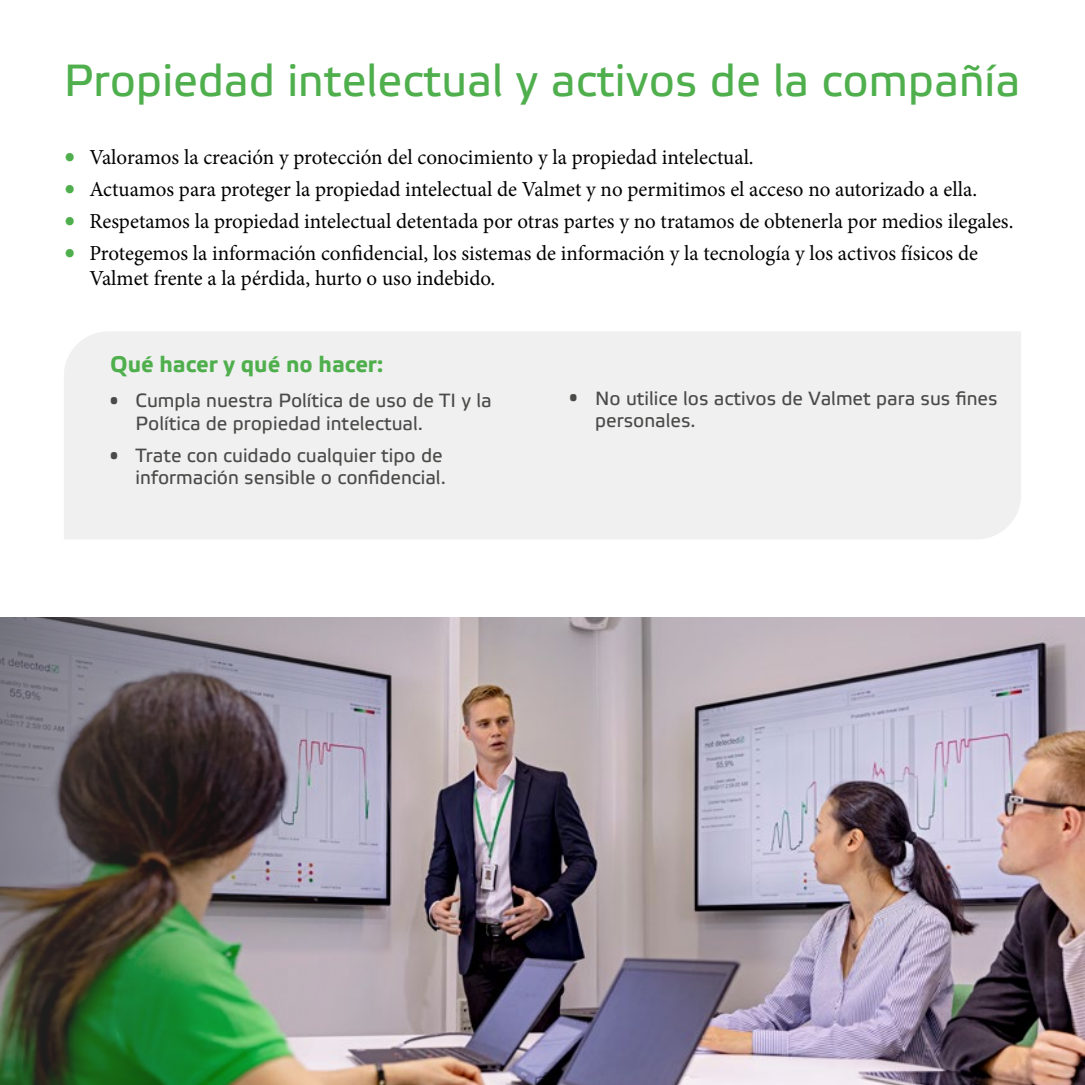
<style>
.page{position:relative;width:1085px;height:1085px;background:#fff}
.page>*{position:absolute;margin:0;border:0;box-sizing:border-box;transform-origin:0 0}
.t1{font:45px "Etelka Text";color:#4faf4d}
.t2{font:700 22.5px "Etelka Text";color:#4faf4d}
.t3{font:21.38px/25.7px "Minion Pro";color:#000}
.t4{font:19.12px/22.5px "Etelka Text";color:#4a4a49}
.s1{font-size:31.5px;color:#4faf4d}
.s2{font-size:13.5px}
</style>
<div class="page">
<img style="left:0;top:617px;width:1084px;height:467px">
<div style="left:64px;top:332px;width:956px;height:207px;background:#f0f0f0"></div>
<h1 class="t1" style="left:64px;top:53px;width:957px">Propiedad intelectual y activos de la compañía</h1>
<p class="t3" style="left:64px;top:144px;width:691px"><span class="s1">•</span> Valoramos la creación y protección del conocimiento y la propiedad intelectual.</p>
<p class="t3" style="left:64px;top:176px;width:914px"><span class="s1">•</span> Actuamos para proteger la propiedad intelectual de Valmet y no permitimos el acceso no autorizado a ella.</p>
<p class="t3" style="left:64px;top:208px;width:950px"><span class="s1">•</span> Respetamos la propiedad intelectual detentada por otras partes y no tratamos de obtenerla por medios ilegales.</p>
<p class="t3" style="left:89px;top:240px;width:890px;text-indent:-26px"><span class="s1">•</span> Protegemos la información confidencial, los sistemas de información y la tecnología y los activos físicos de<br>Valmet frente a la pérdida, hurto o uso indebido.</p>
<p class="t2" style="left:110px;top:350px;width:275px">Qué hacer y qué no hacer:</p>
<p class="t4" style="left:136px;top:390px;width:357px;text-indent:-26px"><span class="s2">•</span> Cumpla nuestra Política de uso de TI y la<br>Política de propiedad intelectual.</p>
<p class="t4" style="left:110px;top:444px;width:337px;text-align:right"><span class="s2">•</span> Trate con cuidado cualquier tipo de información sensible o confidencial.</p>
<p class="t4" style="left:595px;top:387px;width:404px;text-indent:-26px"><span class="s2">•</span> No utilice los activos de Valmet para sus fines personales.</p>
</div>
